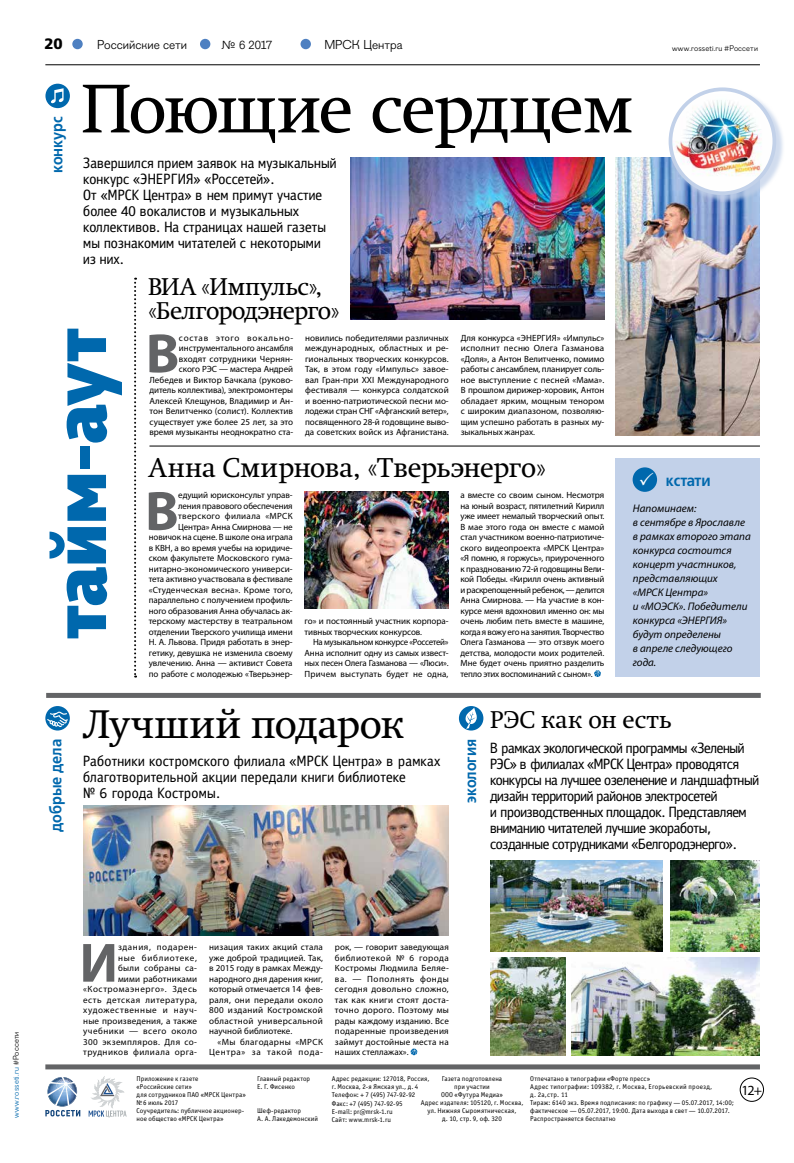
<style>
.page{position:relative;width:794px;height:1163px;background:#fff}
.page>*{position:absolute;margin:0;border:0;box-sizing:border-box;transform-origin:0 0}
.t1{font:68px "Swift C";letter-spacing:-.03em;color:#000}
.t2{font:700 55.7px "Myriad Pro";color:#636466}
.t3{font:39.5px "Swift C";letter-spacing:-.005em;color:#000}
.t4{font:27px "Swift C";letter-spacing:-.01em;color:#000}
.t5{font:24px/24px "Swift C";letter-spacing:-.005em;color:#000}
.t6{font:16px "Free Set Demi C";color:#0068ad;scale:.9 1}
.t7{font:700 15px "Free Set";color:#000}
.t8{font:14px "Myriad Pro";color:#000}
.t9{font:12.6px "Figgins Sans";letter-spacing:-.005em;color:#000}
.t10{font:italic 11px/14px "Myriad Pro";color:#000}
.t11{font:9px/10.5px "Myriad Pro";letter-spacing:-.005em;color:#000;text-align:justify}
.t12{font:9px/10.5px "Myriad Pro";letter-spacing:.05em;color:#000;text-align:right}
.t13{font:8px "Figgins Sans";letter-spacing:.015em;color:#0068ad}
.t14{font:8px "Figgins Sans";letter-spacing:.015em;color:#000}
.t15{font:7px/8px "Officina Sans Book ITC";letter-spacing:.01em;color:#000}
.s1{color:#000}
</style>
<div class="page">
<svg style="left:134px;top:277px;width:2px;height:400px"></svg>
<hr style="left:45px;top:64px;width:715px;height:1px;background:#000">
<svg style="left:45px;top:1077px;width:35px;height:39px"></svg>
<div style="left:740px;top:1077px;width:24px;height:24px;border:1px solid #000;border-radius:50%"></div>
<div style="left:45px;top:1064px;width:715px;height:5px;background:#636466"></div>
<svg style="left:89px;top:1076px;width:38px;height:41px"></svg>
<div style="left:300px;top:39px;width:11px;height:10px;background:#4e80c1;border-radius:50%"></div>
<div style="left:72px;top:39px;width:11px;height:10px;background:#4e80c1;border-radius:50%"></div>
<div style="left:200px;top:39px;width:10px;height:10px;background:#4e80c1;border-radius:50%"></div>
<div style="left:45px;top:84px;width:25px;height:24px;background:#0068ad;border-radius:50%"></div>
<svg style="left:594px;top:670px;width:7px;height:6px"></svg>
<img style="left:351px;top:157px;width:253px;height:162px">
<img style="left:616px;top:157px;width:144px;height:278px">
<img style="left:305px;top:491px;width:143px;height:117px">
<hr style="left:149px;top:445px;width:611px;height:1px;background:#000">
<div style="left:670px;top:89px;width:114px;height:114px;background:#c2d1e9;opacity:.75"></div>
<img style="left:670px;top:95px;width:104px;height:94px">
<div style="left:668px;top:87px;width:108px;height:108px;border:4px solid #c2d1e9;border-radius:50%"></div>
<div style="left:46px;top:692px;width:714px;height:5px;background:#636466"></div>
<svg style="left:410px;top:1048px;width:7px;height:6px"></svg>
<img style="left:83px;top:805px;width:366px;height:129px">
<svg style="left:45px;top:706px;width:25px;height:24px"></svg>
<svg style="left:47px;top:711px;width:21px;height:16px"></svg>
<div style="left:616px;top:459px;width:144px;height:217px;background:#c2d1e9"></div>
<div style="left:632px;top:467px;width:25px;height:25px;background:#0068ad;border-radius:50%"></div>
<div style="left:459px;top:706px;width:24px;height:24px;background:#0068ad;border-radius:50%"></div>
<svg style="left:465px;top:707px;width:12px;height:21px"></svg>
<img style="left:490px;top:860px;width:173px;height:91px">
<img style="left:670px;top:860px;width:90px;height:91px">
<img style="left:490px;top:957px;width:76px;height:97px">
<img style="left:572px;top:957px;width:188px;height:97px">
<svg style="left:51px;top:88px;width:13px;height:15px"></svg>
<h3 class="t7" style="left:45px;top:34px;width:20px">20</h3>
<h3 class="t9" style="left:221px;top:37px;width:53px">№ 6 2017</h3>
<p class="t14" style="left:672px;top:44px;width:87px">www.rosseti.ru #Россети</p>
<h3 class="t9" style="left:97px;top:37px;width:91px">Российские сети</h3>
<h3 class="t9" style="left:324px;top:37px;width:80px">МРСК Центра</h3>
<h1 class="t1" style="left:81px;top:69px;width:553px">Поющие сердцем</h1>
<h3 class="t6" style="left:48px;top:173px;width:64px;rotate:-90deg">конкурс</h3>
<h3 class="t5" style="left:148px;top:275px;width:193px">ВИА «Импульс», «Белгородэнерго»</h3>
<p class="t11" style="left:149px;top:332px;width:145px;text-align:right">состав этого вокально-- инструментального ансамбля входят сотрудники Чернян-<br>ского РЭС — мастера Андрей<br>Лебедев и Виктор Бачкала (руково&shy;дитель коллектива), электромонтеры<br>Алексей Клещунов, Владимир и Ан&shy;тон Велитченко (солист). Коллектив существует уже более 25 лет, за это время музыканты неоднократно ста-</p>
<p class="t11" style="left:305px;top:332px;width:145px">новились победителями различных международных, областных и ре&shy;гиональных творческих конкурсов.<br>Так, в этом году «Импульс» завое&shy;вал Гран-при XXI Международного фестиваля — конкурса солдатской и военно--патриотической песни мо&shy;лодежи стран СНГ «Афганский ветер», посвященного 28-й годовщине выво&shy;да советских войск из Афганистана.</p>
<p class="t11" style="left:461px;top:332px;width:72px">Для конкурса «Энергия</p>
<h2 class="t2" style="left:146px;top:317px;width:35px">В</h2>
<p class="t11" style="left:461px;top:332px;width:145px;text-indent:96px">» «Импульс» исполнит песню Олега Газманова «Доля», а Антон Велитченко, помимо работы с ансамблем, планирует соль&shy;ное выступление с песней «Мама».<br>В прошлом дирижер-хоровик, Антон обладает ярким, мощным тенором с широким диапазоном, позволяю&shy;щим успешно работать в разных му&shy;зыкальных жанрах.</p>
<h3 class="t4" style="left:149px;top:452px;width:399px">Анна Смирнова, «Тверьэнерго»</h3>
<h2 class="t2" style="left:145px;top:474px;width:35px">В</h2>
<p class="t11" style="left:149px;top:490px;width:145px;text-align:right">едущий юрисконсульт управ-<br>ления правового обеспечения тверского филиала «МРСК Центра» Анна Смирнова — не новичок на сцене. В школе она играла в КВН, а во время учебы на юридиче&shy;ском факультете Московского гума&shy;нитарно-экономического универси&shy;тета активно участвовала в фестивале «Студенческая весна». Кроме того, параллельно с получением профиль&shy;ного образования Анна обучалась ак&shy;терскому мастерству в театральном отделении Тверского училища имени Н. А. Львова. Придя работать в энер&shy;гетику, девушка не изменила своему увлечению. Анна — активист Совета по работе с молодежью «Тверьэнер-</p>
<p class="t11" style="left:305px;top:616px;width:145px">го» и постоянный участник корпора&shy;тивных творческих конкурсов.</p>
<p class="t11" style="left:305px;top:637px;width:145px;text-indent:9px">На музыкальном конкурсе «Россетей» Анна исполнит одну из самых извест&shy;ных песен Олега Газманова — «Люси».<br>Причем выступать будет не одна,</p>
<p class="t11" style="left:460px;top:490px;width:145px">а вместе со своим сыном. Несмотря на юный возраст, пятилетний Кирилл уже имеет немалый творческий опыт.<br>В мае этого года он вместе с мамой стал участником военно-патриотиче&shy;ского видеопроекта «МРСК Центра» «Я помню, я горжусь», приуроченного к празднованию 72-й годовщины Вели&shy;кой Победы. «Кирилл очень активный и раскрепощенный ребенок, — делится Анна Смирнова. — На участие в кон&shy;курсе меня вдохновил именно он: мы очень любим петь вместе в машине, когда я вожу его на занятия. Творчество Олега Газманова — это отзвук моего детства, молодости моих родителей.<br>Мне будет очень приятно разделить тепло этих воспоминаний с сыном».</p>
<h3 class="t6" style="left:666px;top:471px;width:51px">кстати</h3>
<p class="t10" style="left:633px;top:501px;width:119px">Напоминаем:<br>в сентябре в Ярославле в рамках второго этапа конкурса состоится концерт участников, представляющих «МРСК Центра»<br>и «МОЭСК». Победители конкурса «ЭНЕРГИЯ» будут определены<br>в апреле следующего года.</p>
<h3 class="t3" style="left:83px;top:701px;width:322px">Лучший подарок</h3>
<h3 class="t6" style="left:47px;top:831px;width:104px;rotate:-90deg">добрые дела</h3>
<h3 class="t6" style="left:461px;top:803px;width:73px;rotate:-90deg">экология</h3>
<h3 class="t5" style="left:490px;top:707px;width:183px">РЭС как он есть</h3>
<p class="t13" style="left:11px;top:1117px;width:87px;rotate:-90deg">www.rosseti.ru <span class="s1">#Россети</span></p>
<p class="t12" style="left:83px;top:941px;width:115px">здания, подарен-<br>ные библиотеке,<br>были собраны са-<br>мими работниками «Костромаэнерго». Здесь есть детская литература, художественные и науч&shy;ные произведения, а также учебники — всего около<br>300 экземпляров. Для со&shy;трудников филиала орга-</p>
<p class="t11" style="left:209px;top:941px;width:115px">низация таких акций стала уже доброй традицией. Так, в 2015 году в рамках Между&shy;народного дня дарения книг, который отмечается 14 фев&shy;раля, они передали около 800 изданий Костромской областной универсальной научной библиотеке.</p>
<h2 class="t2" style="left:80px;top:926px;width:33px">И</h2>
<p class="t12" style="left:209px;top:1036px;width:115px">«Мы благодарны «МРСК<br>Центра» за такой пода-</p>
<p class="t15" style="left:136px;top:1074px;width:111px">Приложение к газете<br>«Российские сети»<br>для сотрудников ПАО «МРСК Центра» №6 июль 2017<br>Соучредитель: публичное акционер&shy;ное общество «МРСК Центра»</p>
<p class="t15" style="left:257px;top:1074px;width:54px">Главный редактор<br>Е. Г. Фисенко</p>
<p class="t15" style="left:257px;top:1106px;width:62px">Шеф-редактор<br>А. А. Лакедемонский</p>
<p class="t11" style="left:335px;top:941px;width:115px">рок, — говорит заведующая библиотекой № 6 города Костромы Людмила Беляе&shy;ва. — Пополнять фонды сегодня довольно сложно, так как книги стоят доста&shy;точно дорого. Поэтому мы рады каждому изданию. Все подаренные произведения займут достойные места на наших стеллажах».</p>
<p class="t15" style="left:421px;top:1074px;width:104px;text-align:center">Газета подготовлена<br>при участии<br>ООО «Футура Медиа»<br>Адрес издателя: 105120, г. Москва, ул. Нижняя Сыромятническая,<br>д. 10, стр. 9, оф. 320</p>
<p class="t15" style="left:530px;top:1073px;width:205px">Отпечатано в типографии «Форте пресс»<br>Адрес типографии: 109382, г. Москва, Егорьевский проезд,<br>д. 2а,стр. 11<br>Тираж: 6140 экз. Время подписания: по графику — 05.07.2017, 14:00; фактическое — 05.07.2017, 19:00. Дата выхода в свет — 10.07.2017.<br>Распространяется бесплатно</p>
<p class="t15" style="left:332px;top:1074px;width:99px">Адрес редакции: 127018, Россия, г. Москва, 2-я Ямская ул., д. 4<br>Телефон: + 7 (495) 747-92-92<br>Факс: +7 (495) 747-92-95<br>E-mail: pr@mrsk-1.ru<br>Сайт: www.mrsk-1.ru</p>
<h3 class="t8" style="left:741px;top:1081px;width:22px">12+</h3>
</div>
